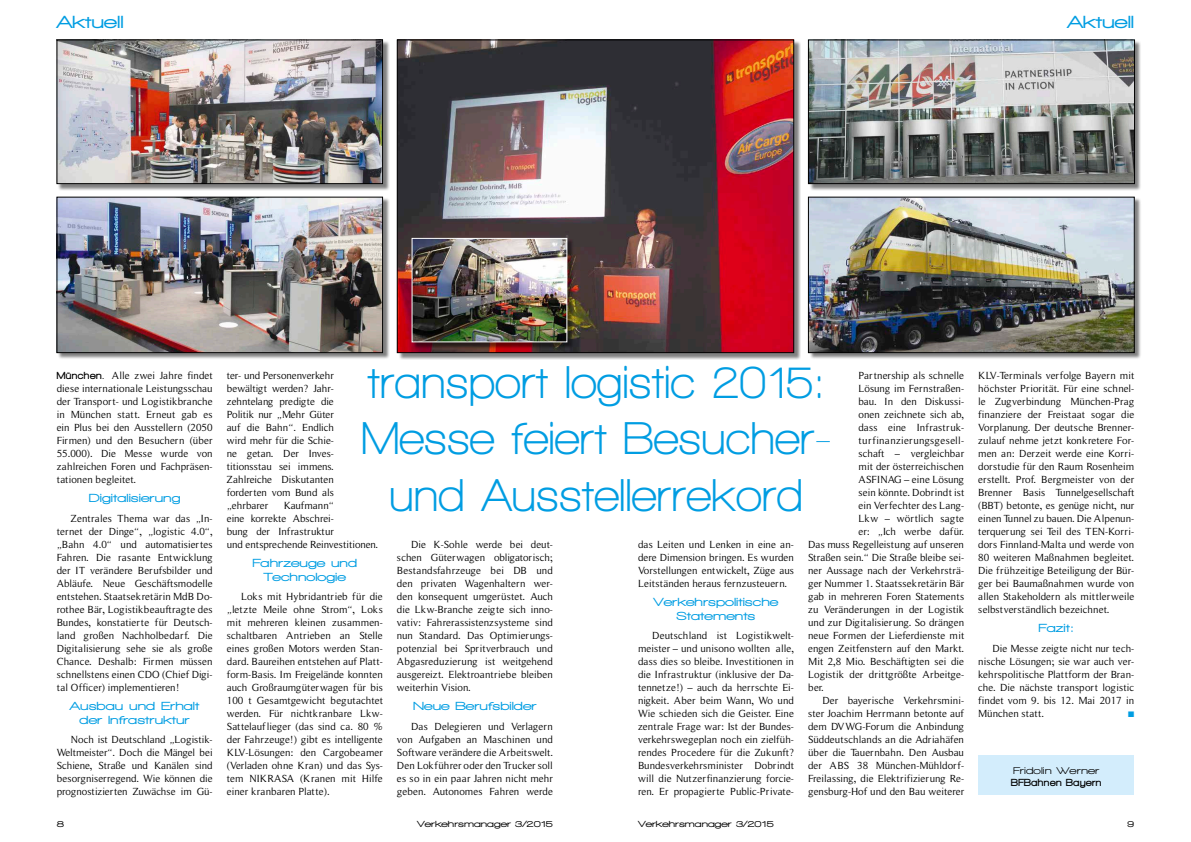
<style>
.page{position:relative;width:1191px;height:842px;background:#fff}
.page>*{position:absolute;margin:0;border:0;box-sizing:border-box;transform-origin:0 0}
.t1{font:700 47px/56.4px "Walkway";color:#009de2;text-align:center}
.t2{font:900 18px "Walkway Expand";color:#009de2}
.t3{font:900 12px/14.4px "Walkway Expand";color:#009de2;text-align:center}
.t4{font:10.5px/13px "Roman Serif";color:#000;text-align:justify}
.t5{font:10.5px "Roman Serif";letter-spacing:.02em;color:#000}
.t6{font:10.5px "Roman Serif";letter-spacing:.025em;color:#000}
.t7{font:900 10.5px "Walkway";letter-spacing:.05em;color:#000}
.t8{font:800 10px "Walkway Expand";color:#000}
.t9{font:900 9px "Walkway Expand";color:#000}
.t10{font:8px "Zapf Dingbats ITC";color:#009de2}
.s1{font-family:"Walkway";font-weight:900}
</style>
<div class="page">
<div style="left:978px;top:756px;width:156px;height:39px;background:#d3edfc"></div>
<div style="left:58px;top:198px;width:332px;height:162px;background:#000;opacity:.5"></div>
<img style="left:59px;top:199px;width:322px;height:152px">
<div style="left:57px;top:197px;width:326px;height:156px;border:1px solid #000"></div>
<div style="left:398px;top:41px;width:403px;height:319px;background:#000;opacity:.5"></div>
<img style="left:399px;top:42px;width:393px;height:309px">
<div style="left:397px;top:40px;width:397px;height:313px;border:1px solid #000"></div>
<div style="left:58px;top:41px;width:332px;height:150px;background:#000;opacity:.5"></div>
<img style="left:59px;top:42px;width:322px;height:140px">
<div style="left:57px;top:40px;width:326px;height:144px;border:1px solid #000"></div>
<div style="left:809px;top:41px;width:332px;height:150px;background:#000;opacity:.5"></div>
<img style="left:810px;top:42px;width:322px;height:140px">
<div style="left:808px;top:40px;width:326px;height:144px;border:1px solid #000"></div>
<div style="left:809px;top:198px;width:332px;height:162px;background:#000;opacity:.5"></div>
<img style="left:810px;top:199px;width:322px;height:152px">
<div style="left:808px;top:197px;width:326px;height:156px;border:1px solid #000"></div>
<div style="left:412px;top:239px;width:162px;height:110px;background:#000;opacity:.5"></div>
<img style="left:413px;top:240px;width:152px;height:100px">
<div style="left:411px;top:238px;width:156px;height:104px;border:1px solid #fff"></div>
<h2 class="t2" style="left:57px;top:12px;width:68px">Aktuell</h2>
<h2 class="t2" style="left:1067px;top:12px;width:68px">Aktuell</h2>
<p class="t4" style="left:57px;top:369px;width:157px"><span class="s1">München.</span> Alle zwei Jahre findet diese internationale Leistungsschau der Transport- und Logistikbranche in München statt. Erneut gab es ein Plus bei den Ausstellern (2050<br>Firmen) und den Besuchern (über 55.000). Die Messe wurde von zahlreichen Foren und Fachpräsen&shy;tationen begleitet.</p>
<p class="t3" style="left:89px;top:490px;width:93px">Digitalisierung</p>
<p class="t4" style="left:57px;top:512px;width:157px;text-indent:14px">Zentrales Thema war das „In&shy;ternet der Dinge“, „logistic 4.0“, „Bahn 4.0“ und automatisiertes Fahren. Die rasante Entwicklung der IT verändere Berufsbilder und Abläufe. Neue Geschäftsmodelle entstehen. Staatsekretärin MdB Do&shy;rothee Bär, Logistikbeauftragte des Bundes, konstatierte für Deutsch&shy;land großen Nachholbedarf. Die Digitalisierung sehe sie als große Chance. Deshalb: Firmen müssen schnellstens einen CDO (Chief Digi&shy;tal Officer) implementieren!</p>
<p class="t3" style="left:70px;top:698px;width:131px">Ausbau und Erhalt der Infrastruktur</p>
<p class="t4" style="left:57px;top:733px;width:157px;text-indent:14px">Noch ist Deutschland „Logistik-Weltmeister“. Doch die Mängel bei Schiene, Straße und Kanälen sind besorgniserregend. Wie können die prognostizierten Zuwächse im Gü-</p>
<h1 class="t1" style="left:361px;top:353px;width:472px">transport logistic 2015:<br>Messe feiert Besucher&shy;und Ausstellerrekord</h1>
<p class="t4" style="left:858px;top:369px;width:107px">Partnership als schnelle</p>
<p class="t4" style="left:858px;top:382px;width:107px">Lösung im Fernstraßen-</p>
<p class="t4" style="left:858px;top:395px;width:107px">bau. In den Diskussi-</p>
<p class="t4" style="left:858px;top:408px;width:107px">onen zeichnete sich ab,</p>
<p class="t5" style="left:858px;top:421px;width:107px">dass eine Infrastruk-</p>
<p class="t5" style="left:858px;top:434px;width:107px">turfinanzierungsgesell-</p>
<p class="t4" style="left:858px;top:447px;width:107px">schaft – vergleichbar</p>
<p class="t4" style="left:858px;top:460px;width:107px">mit der österreichischen</p>
<p class="t4" style="left:858px;top:473px;width:107px">ASFINAG – eine Lösung</p>
<p class="t4" style="left:858px;top:486px;width:107px">sein könnte. Dobrindt ist</p>
<p class="t4" style="left:858px;top:499px;width:107px">ein Verfechter des Lang-</p>
<p class="t6" style="left:858px;top:512px;width:107px">Lkw – wörtlich sagte</p>
<p class="t4" style="left:858px;top:525px;width:107px">er: „Ich werbe dafür.</p>
<p class="t4" style="left:808px;top:538px;width:157px">Das muss Regelleistung auf unseren</p>
<p class="t4" style="left:808px;top:551px;width:157px">Straßen sein.“ Die Straße bleibe sei-</p>
<p class="t4" style="left:808px;top:564px;width:157px">ner Aussage nach der Verkehrsträ-</p>
<p class="t4" style="left:808px;top:577px;width:157px">ger Nummer 1. Staatssekretärin Bär</p>
<p class="t4" style="left:808px;top:590px;width:157px">gab in mehreren Foren Statements</p>
<p class="t4" style="left:808px;top:603px;width:157px">zu Veränderungen in der Logistik</p>
<p class="t4" style="left:808px;top:616px;width:157px">und zur Digitalisierung. So drängen</p>
<p class="t4" style="left:808px;top:629px;width:157px">neue Formen der Lieferdienste mit</p>
<p class="t4" style="left:808px;top:642px;width:157px">engen Zeitfenstern auf den Markt.</p>
<p class="t4" style="left:808px;top:655px;width:157px">Mit 2,8 Mio. Beschäftigten sei die</p>
<p class="t4" style="left:808px;top:668px;width:157px">Logistik der drittgrößte Arbeitge-</p>
<p class="t4" style="left:808px;top:681px;width:17px">ber.</p>
<p class="t4" style="left:822px;top:694px;width:143px">Der bayerische Verkehrsmini-</p>
<p class="t4" style="left:808px;top:707px;width:157px">ster Joachim Herrmann betonte auf</p>
<p class="t4" style="left:808px;top:720px;width:157px">dem DVWG-Forum die Anbindung</p>
<p class="t4" style="left:808px;top:733px;width:157px">Süddeutschlands an die Adriahäfen</p>
<p class="t4" style="left:808px;top:746px;width:157px">über die Tauernbahn. Den Ausbau</p>
<p class="t4" style="left:808px;top:759px;width:157px">der ABS 38 München-Mühldorf-</p>
<p class="t4" style="left:808px;top:772px;width:157px">Freilassing, die Elektrifizierung Re-</p>
<p class="t4" style="left:808px;top:785px;width:157px">gensburg-Hof und den Bau weiterer</p>
<p class="t4" style="left:227px;top:369px;width:109px">ter- und Personenverkehr bewältigt werden? Jahr&shy;zehntelang predigte die Politik nur „Mehr Güter auf die Bahn“. Endlich wird mehr für die Schie&shy;ne getan. Der Inves&shy;titionsstau sei immens.<br>Zahlreiche Diskutanten forderten vom Bund als „ehrbarer</p>
<p class="t4" style="left:227px;top:499px;width:153px;text-align:left;text-indent:57px">Kaufmann“<br>eine korrekte Abschrei-<br>bung der Infrastruktur<br>und entsprechende Reinvestitionen.</p>
<p class="t3" style="left:252px;top:555px;width:106px">Fahrzeuge und<br>Technologie</p>
<p class="t4" style="left:227px;top:590px;width:157px;text-indent:14px">Loks mit Hybridantrieb für die „letzte Meile ohne Strom“, Loks mit mehreren kleinen zusammen&shy;schaltbaren Antrieben an Stelle eines großen Motors werden Stan&shy;dard. Baureihen entstehen auf Platt&shy;form-Basis. Im Freigelände konnten auch Großraumgüterwagen für bis 100 t Gesamtgewicht begutachtet werden. Für nichtkranbare Lkw-Sattelauflieger (das sind ca. 80 % der Fahrzeuge!) gibt es intelligente KLV-Lösungen: den Cargobeamer (Verladen ohne Kran) und das Sys&shy;tem NIKRASA (Kranen mit Hilfe einer kranbaren Platte).</p>
<p class="t4" style="left:397px;top:538px;width:157px;text-indent:14px">Die K-Sohle werde bei deut&shy;schen Güterwagen obligatorisch; Bestandsfahrzeuge bei DB und den privaten Wagenhaltern wer&shy;den konsequent umgerüstet. Auch die Lkw-Branche zeigte sich inno&shy;vativ: Fahrerassistenzsysteme sind nun Standard. Das Optimierungs&shy;potenzial bei Spritverbrauch und Abgasreduzierung ist weitgehend ausgereizt. Elektroantriebe bleiben weiterhin Vision.</p>
<p class="t3" style="left:413px;top:698px;width:125px">Neue Berufsbilder</p>
<p class="t4" style="left:397px;top:720px;width:157px;text-indent:14px">Das Delegieren und Verlagern von Aufgaben an Maschinen und Software verändere die Arbeitswelt.<br>Den Lokführer oder den Trucker soll es so in ein paar Jahren nicht mehr geben. Autonomes Fahren werde</p>
<p class="t4" style="left:638px;top:538px;width:157px">das Leiten und Lenken in eine an&shy;dere Dimension bringen. Es wurden Vorstellungen entwickelt, Züge aus Leitständen heraus fernzusteuern.</p>
<p class="t3" style="left:653px;top:594px;width:126px">Verkehrspolitische<br>Statements</p>
<p class="t4" style="left:638px;top:629px;width:157px;text-indent:14px">Deutschland ist Logistikwelt&shy;meister – und unisono wollten alle, dass dies so bleibe. Investitionen in die Infrastruktur (inklusive der Da&shy;tennetze!) – auch da herrschte Ei&shy;nigkeit. Aber beim Wann, Wo und Wie schieden sich die Geister. Eine zentrale Frage war: Ist der Bundes&shy;verkehrswegeplan noch ein zielfüh&shy;rendes Procedere für die Zukunft?<br>Bundesverkehrsminister Dobrindt will die Nutzerfinanzierung forcie&shy;ren. Er propagierte Public-Private-</p>
<p class="t4" style="left:978px;top:369px;width:157px">KLV-Terminals verfolge Bayern mit höchster Priorität. Für eine schnel&shy;le Zugverbindung München-Prag finanziere der Freistaat sogar die Vorplanung. Der deutsche Brenner&shy;zulauf nehme jetzt konkretere For&shy;men an: Derzeit werde eine Korri&shy;dorstudie für den Raum Rosenheim erstellt. Prof. Bergmeister von der Brenner Basis Tunnelgesellschaft (BBT) betonte, es genüge nicht, nur einen Tunnel zu bauen. Die Alpenun&shy;terquerung sei Teil des TEN-Korri&shy;dors Finnland-Malta und werde von 80 weiteren Maßnahmen begleitet.<br>Die frühzeitige Beteiligung der Bür&shy;ger bei Baumaßnahmen wurde von allen Stakeholdern als mittlerweile selbstverständlich bezeichnet.</p>
<p class="t3" style="left:1038px;top:620px;width:37px">Fazit:</p>
<p class="t4" style="left:978px;top:642px;width:157px;text-indent:14px">Die Messe zeigte nicht nur tech&shy;nische Lösungen; sie war auch ver&shy;kehrspolitische Plattform der Bran&shy;che. Die nächste transport logistic findet vom 9. bis 12. Mai 2017 in München statt.</p>
<p class="t10" style="left:1128px;top:710px;width:8px">■</p>
<p class="t8" style="left:1013px;top:765px;width:88px">Fridolin Werner</p>
<p class="t7" style="left:1011px;top:777px;width:92px">BFBahnen Bayern</p>
<p class="t9" style="left:57px;top:819px;width:9px">8</p>
<p class="t9" style="left:417px;top:819px;width:137px">Verkehrsmanager 3/2015</p>
<p class="t9" style="left:638px;top:819px;width:137px">Verkehrsmanager 3/2015</p>
<p class="t9" style="left:1127px;top:819px;width:9px">9</p>
</div>
